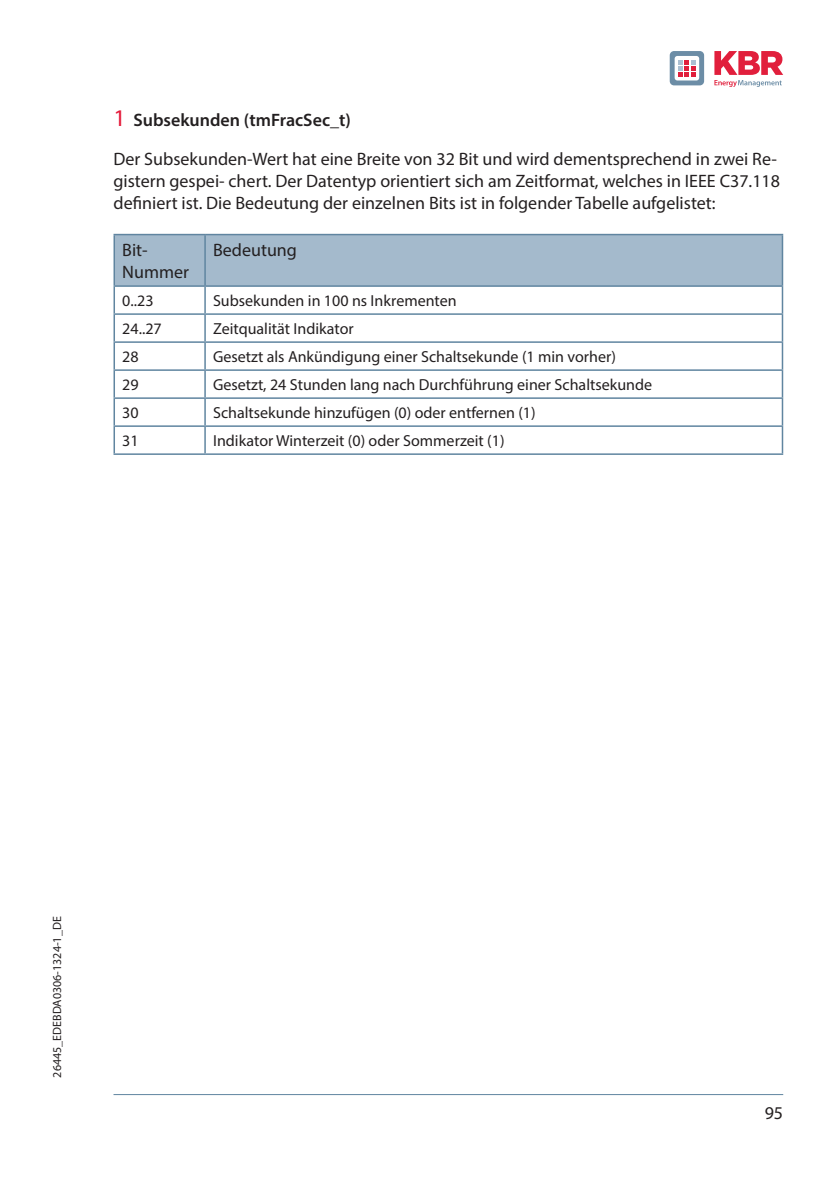
<style>
.page{position:relative;width:840px;height:1191px;background:#fff}
.page>*{position:absolute;margin:0;border:0;box-sizing:border-box;transform-origin:0 0}
.Copytext_ohne_Einzug{font:18px/22px "Myriad Pro";color:#231f20}
.Copytext_Sohne_Einzug_Spitzmarke{font:600 18px "Myriad Pro";color:#231f20}
.Copytext_ohne_Einzug-2{font:16px "Myriad Pro";color:#231f20}
.t1{font:12px "Myriad Pro";color:#231f20}
.s1{font-weight:400;font-size:24px;color:#e41c3b}
</style>
<div class="page">
<hr style="left:113px;top:1094px;width:669px;height:1px;background:#6085a0">
<svg style="left:669px;top:51px;width:34px;height:34px"></svg>
<svg style="left:714px;top:51px;width:68px;height:36px"></svg>
<hr style="left:113px;top:234px;width:92px;height:1px;background:#6085a0">
<hr style="left:113px;top:235px;width:2px;height:50px;background:#6085a0">
<hr style="left:113px;top:285px;width:92px;height:2px;background:#6085a0">
<hr style="left:113px;top:287px;width:2px;height:26px;background:#6085a0">
<hr style="left:113px;top:313px;width:92px;height:2px;background:#6085a0">
<hr style="left:113px;top:315px;width:2px;height:26px;background:#6085a0">
<hr style="left:113px;top:341px;width:92px;height:2px;background:#6085a0">
<hr style="left:113px;top:343px;width:2px;height:26px;background:#6085a0">
<hr style="left:113px;top:369px;width:92px;height:2px;background:#6085a0">
<hr style="left:113px;top:371px;width:2px;height:26px;background:#6085a0">
<hr style="left:113px;top:397px;width:92px;height:2px;background:#6085a0">
<hr style="left:113px;top:399px;width:2px;height:26px;background:#6085a0">
<hr style="left:113px;top:425px;width:92px;height:2px;background:#6085a0">
<hr style="left:113px;top:427px;width:2px;height:26px;background:#6085a0">
<svg style="left:114px;top:234px;width:668px;height:219px"></svg>
<hr style="left:113px;top:453px;width:92px;height:2px;background:#6085a0">
<hr style="left:205px;top:453px;width:577px;height:2px;background:#6085a0">
<p class="Copytext_Sohne_Einzug_Spitzmarke" style="left:113px;top:108px;width:239px"><span class="s1">1</span> Subsekunden (tmFracSec_t)</p>
<p class="Copytext_ohne_Einzug" style="left:113px;top:147px;width:667px">Der Subsekunden-Wert hat eine Breite von 32 Bit und wird dementsprechend in zwei Re&shy;gistern gespei- chert. Der Datentyp orientiert sich am Zeitformat, welches in IEEE C37.118 definiert ist. Die Bedeutung der einzelnen Bits ist in folgender Tabelle aufgelistet:</p>
<p class="Copytext_ohne_Einzug" style="left:122px;top:239px;width:68px">Bit-<br>Nummer</p>
<p class="Copytext_ohne_Einzug" style="left:213px;top:239px;width:85px">Bedeutung</p>
<p class="Copytext_ohne_Einzug-2" style="left:122px;top:291px;width:33px">0..23</p>
<p class="Copytext_ohne_Einzug-2" style="left:213px;top:291px;width:245px">Subsekunden in 100 ns Inkrementen</p>
<p class="Copytext_ohne_Einzug-2" style="left:122px;top:319px;width:41px">24..27</p>
<p class="Copytext_ohne_Einzug-2" style="left:213px;top:319px;width:142px">Zeitqualität Indikator</p>
<p class="Copytext_ohne_Einzug-2" style="left:122px;top:347px;width:18px">28</p>
<p class="Copytext_ohne_Einzug-2" style="left:213px;top:347px;width:404px">Gesetzt als Ankündigung einer Schaltsekunde (1 min vorher)</p>
<p class="Copytext_ohne_Einzug-2" style="left:122px;top:375px;width:18px">29</p>
<p class="Copytext_ohne_Einzug-2" style="left:213px;top:375px;width:440px">Gesetzt, 24 Stunden lang nach Durchführung einer Schaltsekunde</p>
<p class="Copytext_ohne_Einzug-2" style="left:122px;top:403px;width:18px">30</p>
<p class="Copytext_ohne_Einzug-2" style="left:213px;top:403px;width:324px">Schaltsekunde hinzufügen (0) oder entfernen (1)</p>
<p class="Copytext_ohne_Einzug-2" style="left:122px;top:431px;width:18px">31</p>
<p class="Copytext_ohne_Einzug-2" style="left:213px;top:431px;width:293px">Indikator Winterzeit (0) oder Sommerzeit (1)</p>
<p class="t1" style="left:50px;top:1077px;width:162px;rotate:-90deg">26445_EDEBDA0306-1324-1_DE</p>
<p class="Copytext_ohne_Einzug" style="left:764px;top:1102px;width:20px">95</p>
</div>
